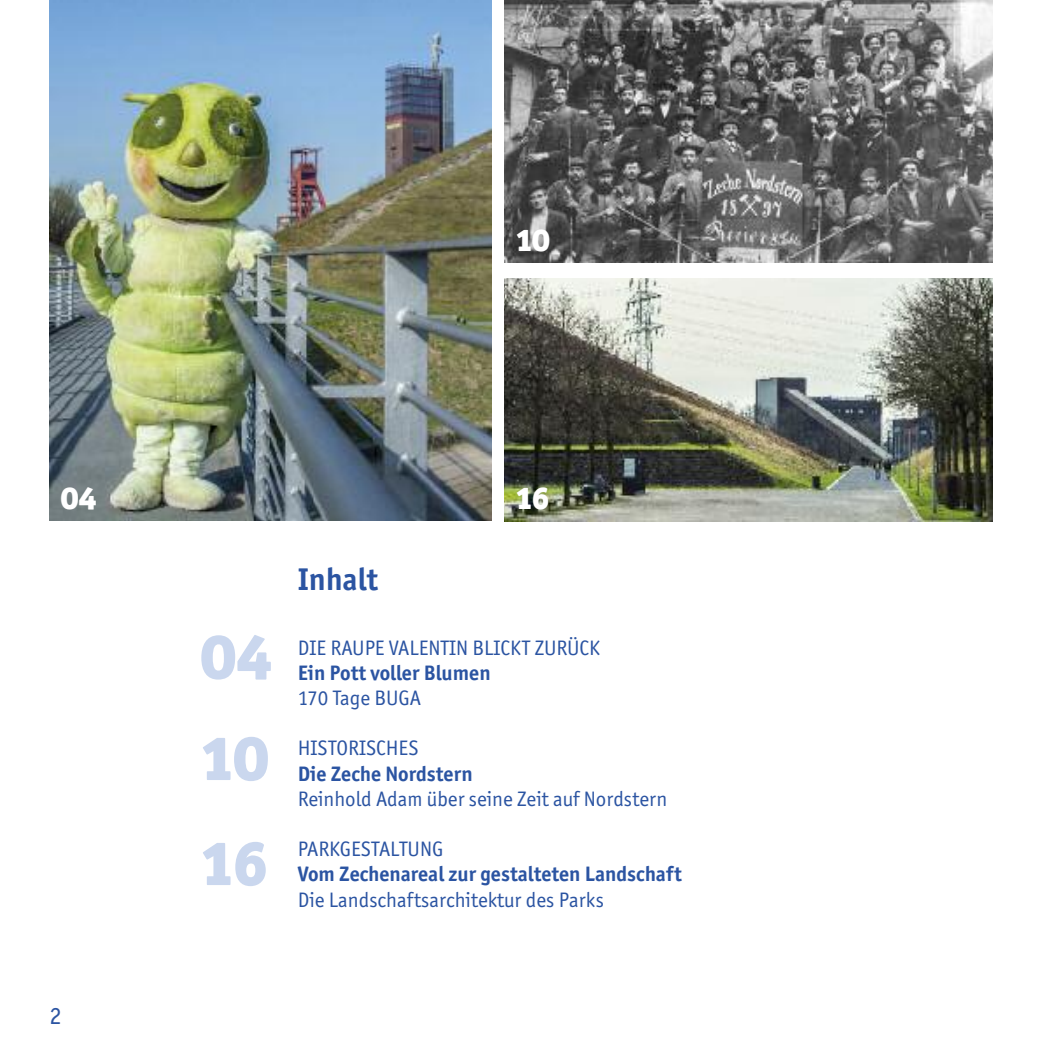
<style>
.page{position:relative;width:1042px;height:1042px;background:#fff}
.page>*{position:absolute;margin:0;border:0;box-sizing:border-box;transform-origin:0 0}
.t1{font:900 63px/103.2px "Officina Sans ITC Std";color:#cad7ee;text-align:justify}
.t2{font:700 31.5px "Officina Sans ITC Std";color:#2b54a2}
.t3{font:900 31.5px "Officina Sans ITC Std";color:#fff}
.t4{font:24.5px "Officina Sans ITC Std";color:#2b54a2}
.t5{font:21px "Officina Sans ITC Std";color:#2b54a2}
.t6{font:700 21px "Officina Sans ITC Std";color:#2b54a2}
</style>
<div class="page">
<img style="left:50px;top:0;width:441px;height:521px">
<img style="left:504px;top:0;width:488px;height:263px">
<img style="left:504px;top:278px;width:488px;height:243px">
<h2 class="t3" style="left:61px;top:487px;width:37px">04</h2>
<p class="t4" style="left:50px;top:1007px;width:14px">2</p>
<h2 class="t3" style="left:516px;top:229px;width:36px">10</h2>
<h1 class="t1" style="left:200px;top:612px;width:73px">04<br>10<br>16</h1>
<h2 class="t2" style="left:298px;top:568px;width:82px">Inhalt</h2>
<h2 class="t3" style="left:516px;top:487px;width:35px">16</h2>
<p class="t5" style="left:298px;top:640px;width:304px">DIE RAUPE VALENTIN BLICKT ZURÜCK</p>
<p class="t6" style="left:298px;top:665px;width:194px">Ein Pott voller Blumen</p>
<p class="t5" style="left:298px;top:690px;width:125px">170 Tage BUGA</p>
<p class="t5" style="left:298px;top:741px;width:122px">HISTORISCHES</p>
<p class="t6" style="left:298px;top:766px;width:176px">Die Zeche Nordstern</p>
<p class="t5" style="left:298px;top:791px;width:371px">Reinhold Adam über seine Zeit auf Nordstern</p>
<p class="t5" style="left:298px;top:842px;width:147px">PARKGESTALTUNG</p>
<p class="t6" style="left:298px;top:867px;width:386px">Vom Zechenareal zur gestalteten Landschaft</p>
<p class="t5" style="left:298px;top:892px;width:308px">Die Landschaftsarchitektur des Parks</p>
</div>
